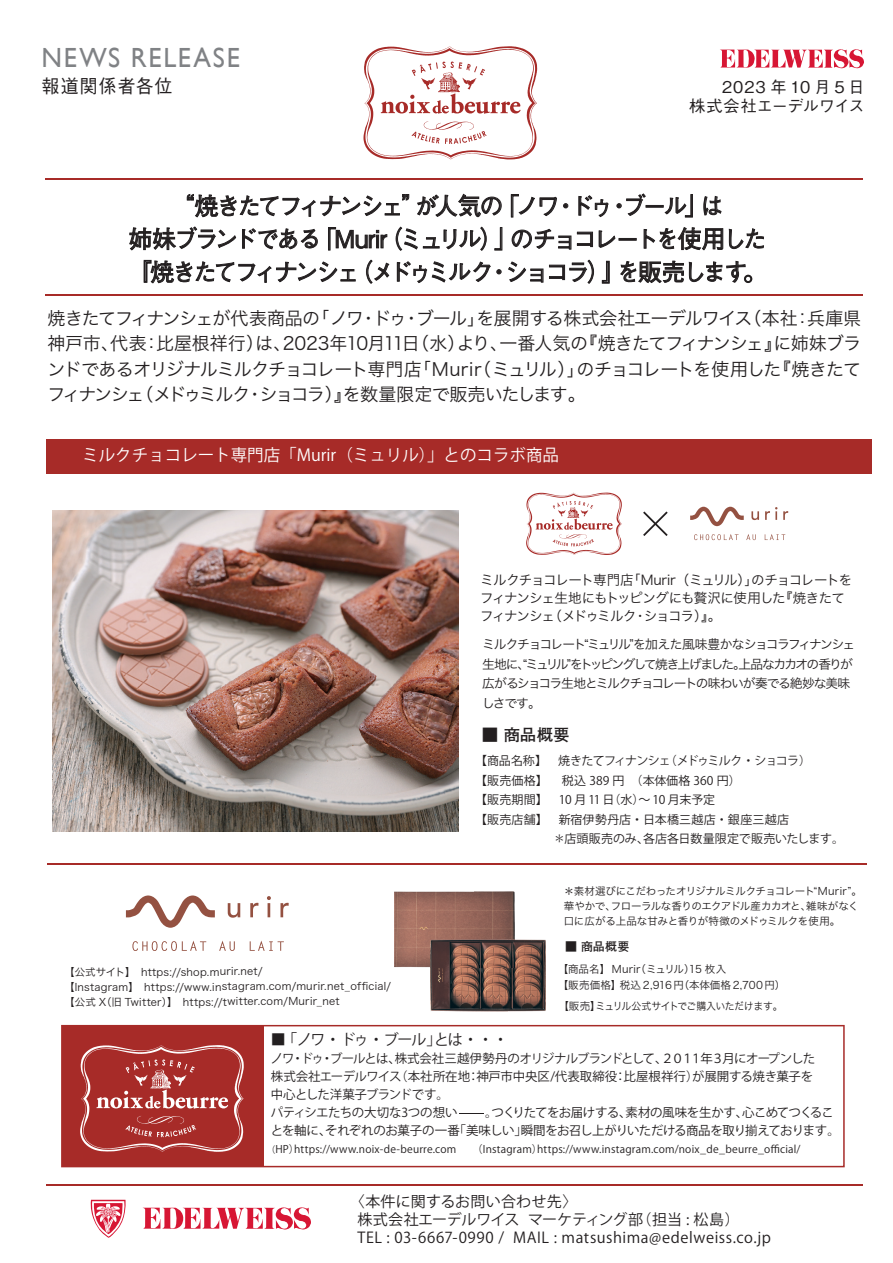
<style>
.page{position:relative;width:893px;height:1263px;background:#fff}
.page>*{position:absolute;margin:0;border:0;box-sizing:border-box;transform-origin:0 0}
.t1{font:27.75px "Gill Sans";letter-spacing:.07em;color:#808285;scale:.95 1}
.t2{font:500 24px/33px "Gothic BBB Pro";letter-spacing:-.13em;color:#231f20;text-align:center}
.t3{font:500 18.75px "Gothic BBB Pro";letter-spacing:.065em;color:#231f20;scale:.95 1}
.t4{font:18px/25.5px "Hira Kaku Pro W3";letter-spacing:-.07em;color:#231f20;text-align:justify}
.t5{font:16.5px "Koz Go Pr 6 N Bold 83 pv RKSJ H";color:#fff}
.t6{font:700 16.5px "Futo Go B101 Pro";color:#231f20}
.t7{font:500 16.2px/19.4px "Gothic BBB Pro";letter-spacing:.05em;color:#231f20;text-align:right}
.t8{font:15px/18px "Koz Go Pr 6 N";letter-spacing:.025em;color:#231f20}
.t9{font:13.5px/18px "Hira Kaku Pro W3";letter-spacing:-.065em;color:#231f20}
.t10{font:12.75px/19.5px "Hira Kaku Pro W3";letter-spacing:-.11em;color:#231f20}
.t11{font:12.45px/18px "Koz Go Pr 6 N";letter-spacing:-.035em;color:#231f20}
.t12{font:12px "Koz Go Pr 6 N";letter-spacing:-.005em;color:#231f20}
.t13{font:12px/19.5px "Koz Go Pr 6 N";letter-spacing:-.055em;color:#231f20}
.t14{font:12px "Koz Go Pr 6 N";letter-spacing:.015em;color:#231f20}
.t15{font:700 12px "Futo Go B101 Pro";color:#231f20}
.t16{font:10.5px/15px "Hira Kaku Std W3";letter-spacing:.015em;color:#231f20}
.t17{font:10.5px "Koz Go Pr 6 N";letter-spacing:.02em;color:#231f20}
.t18{font:10.5px/15px "Hira Kaku Pro W3";letter-spacing:-.03em;color:#231f20}
.t19{font:10.5px "Hira Kaku Std W3";letter-spacing:-.035em;color:#231f20}
.s1{font-family:"Hira Kaku Std W3"}
.s2{font-size:9px}
</style>
<div class="page">
<svg style="left:720px;top:49px;width:144px;height:19px"></svg>
<svg style="left:363px;top:46px;width:175px;height:114px"></svg>
<hr style="left:45px;top:294px;width:818px;height:2px;background:#a72b28">
<hr style="left:45px;top:178px;width:818px;height:2px;background:#a72b28">
<svg style="left:187px;top:194px;width:222px;height:23px"></svg>
<svg style="left:417px;top:194px;width:85px;height:23px"></svg>
<svg style="left:511px;top:194px;width:46px;height:23px"></svg>
<svg style="left:563px;top:203px;width:5px;height:5px"></svg>
<svg style="left:578px;top:195px;width:31px;height:22px"></svg>
<svg style="left:617px;top:193px;width:76px;height:24px"></svg>
<svg style="left:703px;top:196px;width:18px;height:19px"></svg>
<svg style="left:129px;top:226px;width:107px;height:24px"></svg>
<svg style="left:242px;top:228px;width:76px;height:21px"></svg>
<svg style="left:328px;top:227px;width:59px;height:23px"></svg>
<svg style="left:396px;top:227px;width:91px;height:24px"></svg>
<svg style="left:494px;top:227px;width:8px;height:23px"></svg>
<svg style="left:512px;top:229px;width:59px;height:20px"></svg>
<svg style="left:577px;top:232px;width:16px;height:15px"></svg>
<svg style="left:599px;top:230px;width:37px;height:18px"></svg>
<svg style="left:644px;top:227px;width:79px;height:23px"></svg>
<svg style="left:729px;top:228px;width:35px;height:21px"></svg>
<svg style="left:144px;top:260px;width:212px;height:23px"></svg>
<svg style="left:366px;top:260px;width:23px;height:24px"></svg>
<svg style="left:397px;top:261px;width:94px;height:22px"></svg>
<svg style="left:497px;top:269px;width:4px;height:5px"></svg>
<svg style="left:508px;top:262px;width:35px;height:20px"></svg>
<svg style="left:549px;top:260px;width:45px;height:24px"></svg>
<svg style="left:602px;top:261px;width:8px;height:22px"></svg>
<svg style="left:620px;top:261px;width:132px;height:22px"></svg>
<div style="left:46px;top:439px;width:826px;height:35px;background:#a72b28"></div>
<img style="left:52px;top:510px;width:407px;height:322px">
<svg style="left:690px;top:507px;width:54px;height:19px"></svg>
<svg style="left:751px;top:511px;width:8px;height:9px"></svg>
<svg style="left:765px;top:507px;width:12px;height:13px"></svg>
<svg style="left:783px;top:511px;width:5px;height:9px"></svg>
<svg style="left:694px;top:534px;width:45px;height:6px"></svg>
<svg style="left:746px;top:534px;width:10px;height:6px"></svg>
<svg style="left:765px;top:534px;width:20px;height:6px"></svg>
<svg style="left:526px;top:493px;width:96px;height:62px"></svg>
<svg style="left:643px;top:511px;width:25px;height:25px"></svg>
<svg style="left:143px;top:1207px;width:168px;height:22px"></svg>
<svg style="left:90px;top:1200px;width:36px;height:38px"></svg>
<hr style="left:46px;top:1184px;width:816px;height:2px;background:#a72b28">
<svg style="left:61px;top:1025px;width:784px;height:142px"></svg>
<div style="left:62px;top:1025px;width:201px;height:142px;background:#a72b28"></div>
<svg style="left:80px;top:1045px;width:164px;height:107px"></svg>
<svg style="left:459px;top:1112px;width:25px;height:1px"></svg>
<img style="left:394px;top:891px;width:80px;height:76px">
<img style="left:474px;top:891px;width:40px;height:48px">
<img style="left:430px;top:967px;width:77px;height:44px">
<img style="left:507px;top:939px;width:39px;height:72px">
<img style="left:430px;top:939px;width:84px;height:28px">
<hr style="left:48px;top:863px;width:819px;height:1px;background:#a72b28">
<svg style="left:126px;top:895px;width:89px;height:33px"></svg>
<svg style="left:228px;top:903px;width:12px;height:15px"></svg>
<svg style="left:250px;top:903px;width:8px;height:14px"></svg>
<svg style="left:267px;top:896px;width:4px;height:21px"></svg>
<svg style="left:280px;top:903px;width:9px;height:14px"></svg>
<svg style="left:132px;top:940px;width:74px;height:11px"></svg>
<svg style="left:219px;top:940px;width:16px;height:11px"></svg>
<svg style="left:250px;top:940px;width:34px;height:11px"></svg>
<h1 class="t1" style="left:42px;top:41px;width:210px">NEWS RELEASE</h1>
<h3 class="t3" style="left:42px;top:71px;width:140px">報道関係者各位</h3>
<h3 class="t7" style="left:689px;top:75px;width:177px">2023年10月5日<br>株式会社エーデルワイス</h3>
<h2 class="t2" style="left:128px;top:186px;width:641px">“焼きたてフィナンシェ”が人気の「ノワ・ドゥ・ブール」は<br>姉妹ブランドである「Murir（ミュリル）」のチョコレートを使用した『焼きたてフィナンシェ（メドゥミルク・ショコラ）』を販売します。</h2>
<h3 class="t4" style="left:48px;top:304px;width:815px">焼きたてフィナンシェが代表商品の「ノワ・ドゥ・ブール」を展開する株式会社エーデルワイス（本社：兵庫県神戸市、代表：比屋根祥行）は、2023年10月11日（水）より、一番人気の『焼きたてフィナンシェ』に姉妹ブランドであるオリジナルミルクチョコレート専門店「Murir（ミュリル）」のチョコレートを使用した『焼きたてフィナンシェ（メドゥミルク・ショコラ）』を数量限定で販売いたします。</h3>
<h3 class="t5" style="left:82px;top:446px;width:478px">ミルクチョコレート専門店「Murir（ミュリル）」とのコラボ商品</h3>
<p class="t9" style="left:480px;top:570px;width:374px">ミルクチョコレート専門店「Murir<span class="s1">（ミュリル）</span>」のチョコレートをフィナンシェ生地にもトッピングにも贅沢に使用した『焼きたてフィナンシェ（メドゥミルク・ショコラ）』。</p>
<p class="t16" style="left:64px;top:964px;width:328px">【公式サイト】　https://shop.murir.net/<br>【Instagram】　https://www.instagram.com/murir.net_official/【公式 X（旧 Twitter）】　https://twitter.com/Murir_net</p>
<p class="t10" style="left:482px;top:634px;width:375px">ミルクチョコレート“ミュリル”を加えた風味豊かなショコラフィナンシェ生地に、“ミュリル”をトッピングして焼き上げました。上品なカカオの香りが広がるショコラ生地とミルクチョコレートの味わいが奏でる絶妙な美味しさです。</p>
<h3 class="t6" style="left:482px;top:722px;width:89px">■ 商品概要</h3>
<p class="t13" style="left:475px;top:751px;width:337px">【商品名称】 焼きたてフィナンシェ（メドゥミルク・ショコラ）【販売価格】</p>
<p class="t12" style="left:562px;top:774px;width:180px">税込 389 円　（本体価格 360 円）</p>
<p class="t12" style="left:475px;top:793px;width:242px">【販売期間】 10 月 11 日（水）～ 10 月末予定</p>
<p class="t14" style="left:475px;top:813px;width:315px">【販売店舗】 新宿伊勢丹店・日本橋三越店・銀座三越店</p>
<p class="t12" style="left:481px;top:832px;width:365px">　　　　　　＊店頭販売のみ、各店各日数量限定で販売いたします。</p>
<p class="t18" style="left:564px;top:883px;width:300px">＊素材選びにこだわったオリジナルミルクチョコレート“Murir”。華やかで、フローラルな香りのエクアドル産カカオと、雑味がなく口に広がる上品な甘みと香りが特徴のメドゥミルクを使用。</p>
<p class="t15" style="left:565px;top:937px;width:66px">■ 商品概要</p>
<p class="t16" style="left:558px;top:960px;width:229px;line-height:16.5px">【商品名】 Murir（ミュリル）15 枚入<br>【販売価格】税込 2,916円（本体価格2,700 円）</p>
<p class="t19" style="left:558px;top:998px;width:226px">【販売】ミュリル公式サイトでご購入いただけます。</p>
<p class="t8" style="left:271px;top:1031px;width:239px">■ 「ノワ・ドゥ・ブール」とは・・・</p>
<p class="t11" style="left:271px;top:1050px;width:570px">ノワ・ドゥ・ブールとは、株式会社三越伊勢丹のオリジナルブランドとして、２０１１年３月にオープンした<br>株式会社エーデルワイス（本社所在地：神戸市中央区/代表取締役：比屋根祥行）が展開する焼き菓子を<br>中心とした洋菓子ブランドです。<br>パティシエたちの大切な3つの想い 　　。つくりたてをお届けする、素材の風味を生かす、心こめてつくることを軸に、それぞれのお菓子の一番「美味しい」瞬間をお召し上がりいただける商品を取り揃えております。</p>
<p class="t17" style="left:266px;top:1144px;width:536px"><span class="s2">（</span>HP）https://www.noix-de-beurre.com　　（Instagram）https://www.instagram.com/noix_de_beurre_official/</p>
<p class="t8" style="left:357px;top:1193px;width:415px;text-indent:-8px">〈本件に関するお問い合わせ先〉<br>株式会社エーデルワイス マーケティング部（担当 : 松島）<br>TEL : 03-6667-0990 / MAIL : matsushima@edelweiss.co.jp</p>
</div>
